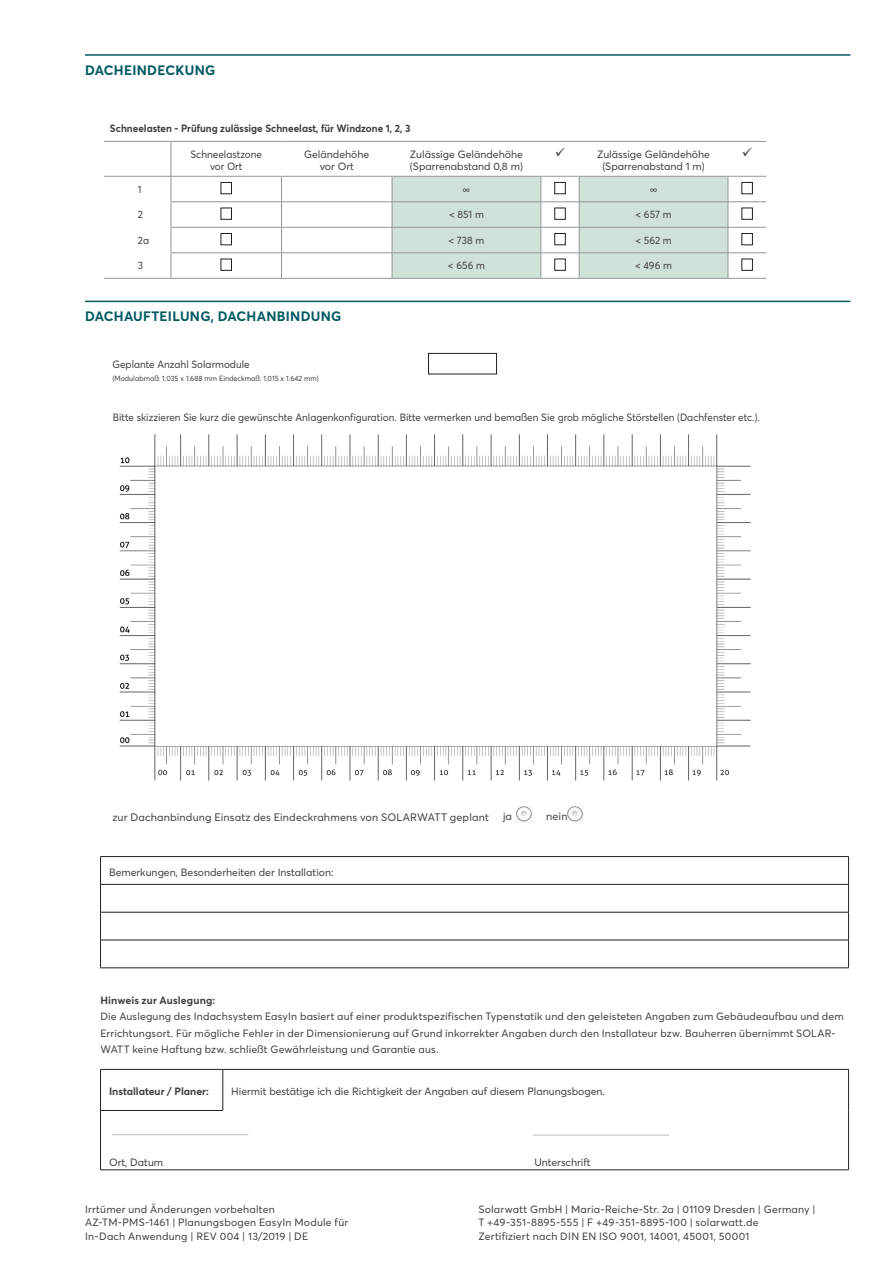
<style>
.page{position:relative;width:893px;height:1263px;background:#fff}
.page>*{position:absolute;margin:0;border:0;box-sizing:border-box;transform-origin:0 0}
.t1{font:700 13.5px "Averta";letter-spacing:.02em;color:#005962}
.t2{font:10.65px "Averta";letter-spacing:.015em;color:#3e3e3f}
.t3{font:10.5px/13.5px "Averta";letter-spacing:.01em;color:#3e3e3f}
.t4{font:10.5px/12.6px "Averta";letter-spacing:.01em;color:#3e3e3f;text-align:center;scale:.95 1}
.t5{font:700 10.5px "Averta";color:#3e3e3f;scale:.95 1}
.t6{font:700 10.5px "Averta";color:#3e3e3f}
.t7{font:7.5px "Averta";color:#3e3e3f;scale:.95 1}
</style>
<div class="page">
<hr style="left:85px;top:301px;width:765px;height:1px;background:#005962">
<hr style="left:85px;top:54px;width:765px;height:2px;background:#005962">
<hr style="left:171px;top:142px;width:1px;height:34px;background:#939598">
<hr style="left:104px;top:176px;width:67px;height:1px;background:#939598">
<hr style="left:171px;top:176px;width:110px;height:1px;background:#939598">
<hr style="left:281px;top:176px;width:111px;height:1px;background:#939598">
<hr style="left:728px;top:176px;width:38px;height:1px;background:#939598">
<hr style="left:171px;top:202px;width:110px;height:1px;background:#939598">
<hr style="left:281px;top:202px;width:111px;height:1px;background:#939598">
<hr style="left:728px;top:202px;width:38px;height:1px;background:#939598">
<hr style="left:171px;top:227px;width:110px;height:1px;background:#939598">
<hr style="left:281px;top:227px;width:111px;height:1px;background:#939598">
<hr style="left:728px;top:227px;width:38px;height:1px;background:#939598">
<hr style="left:171px;top:253px;width:110px;height:1px;background:#939598">
<svg style="left:171px;top:176px;width:1px;height:102px"></svg>
<hr style="left:281px;top:253px;width:111px;height:1px;background:#939598">
<svg style="left:281px;top:176px;width:1px;height:102px"></svg>
<hr style="left:728px;top:253px;width:38px;height:1px;background:#939598">
<svg style="left:392px;top:176px;width:337px;height:102px;background:#d0e0d7"></svg>
<hr style="left:104px;top:141px;width:67px;height:1px;background:#939598">
<hr style="left:171px;top:141px;width:110px;height:1px;background:#939598">
<hr style="left:281px;top:141px;width:111px;height:1px;background:#939598">
<hr style="left:392px;top:141px;width:149px;height:1px;background:#939598">
<hr style="left:541px;top:141px;width:38px;height:1px;background:#939598">
<hr style="left:579px;top:141px;width:149px;height:1px;background:#939598">
<hr style="left:728px;top:141px;width:38px;height:1px;background:#939598">
<hr style="left:104px;top:278px;width:67px;height:1px;background:#939598">
<hr style="left:171px;top:278px;width:110px;height:1px;background:#939598">
<hr style="left:281px;top:278px;width:111px;height:1px;background:#939598">
<hr style="left:392px;top:278px;width:149px;height:1px;background:#939598">
<hr style="left:541px;top:278px;width:38px;height:1px;background:#939598">
<hr style="left:579px;top:278px;width:149px;height:1px;background:#939598">
<hr style="left:728px;top:278px;width:38px;height:1px;background:#939598">
<div style="left:221px;top:182px;width:11px;height:12px;border:1px solid #231f20"></div>
<div style="left:555px;top:182px;width:10px;height:12px;border:1px solid #231f20"></div>
<div style="left:742px;top:182px;width:11px;height:12px;border:1px solid #231f20"></div>
<div style="left:221px;top:208px;width:11px;height:11px;border:1px solid #231f20"></div>
<div style="left:742px;top:208px;width:11px;height:11px;border:1px solid #231f20"></div>
<div style="left:221px;top:233px;width:11px;height:12px;border:1px solid #231f20"></div>
<div style="left:555px;top:233px;width:10px;height:12px;border:1px solid #231f20"></div>
<div style="left:742px;top:233px;width:11px;height:12px;border:1px solid #231f20"></div>
<div style="left:221px;top:259px;width:11px;height:12px;border:1px solid #231f20"></div>
<div style="left:742px;top:259px;width:11px;height:12px;border:1px solid #231f20"></div>
<svg style="left:428px;top:352px;width:70px;height:23px"></svg>
<div style="left:428px;top:353px;width:69px;height:21px;border:1px solid #231f20"></div>
<hr style="left:100px;top:856px;width:749px;height:1px;background:#231f20">
<hr style="left:100px;top:884px;width:749px;height:1px;background:#231f20">
<hr style="left:100px;top:912px;width:749px;height:1px;background:#231f20">
<hr style="left:100px;top:940px;width:749px;height:1px;background:#231f20">
<svg style="left:100px;top:857px;width:1px;height:110px"></svg>
<svg style="left:848px;top:857px;width:1px;height:110px"></svg>
<hr style="left:100px;top:967px;width:749px;height:1px;background:#231f20">
<hr style="left:100px;top:1069px;width:123px;height:1px;background:#231f20">
<hr style="left:223px;top:1069px;width:626px;height:1px;background:#231f20">
<hr style="left:848px;top:1069px;width:1px;height:41px;background:#231f20">
<hr style="left:100px;top:1111px;width:1px;height:58px;background:#231f20">
<hr style="left:848px;top:1110px;width:1px;height:59px;background:#231f20">
<hr style="left:100px;top:1169px;width:123px;height:1px;background:#231f20">
<hr style="left:223px;top:1169px;width:626px;height:1px;background:#231f20">
<hr style="left:100px;top:1069px;width:1px;height:41px;background:#231f20">
<hr style="left:223px;top:1069px;width:1px;height:41px;background:#231f20">
<hr style="left:100px;top:1110px;width:123px;height:1px;background:#231f20">
<hr style="left:112px;top:1134px;width:136px;height:1px;background:#bcbdc0">
<hr style="left:533px;top:1135px;width:136px;height:1px;background:#bcbdc0">
<img style="left:119px;top:434px;width:632px;height:347px">
<img style="left:516px;top:806px;width:16px;height:16px">
<img style="left:567px;top:806px;width:16px;height:16px">
<p class="t1" style="left:85px;top:60px;width:132px">DACHEINDECKUNG</p>
<p class="t5" style="left:110px;top:121px;width:318px">Schneelasten - Prüfung zulässige Schneelast, für Windzone 1, 2, 3</p>
<p class="t4" style="left:190px;top:147px;width:77px">Schneelastzone vor Ort</p>
<p class="t3" style="left:304px;top:147px;width:67px;line-height:12.6px;text-align:center">Geländehöhe vor Ort</p>
<p class="t3" style="left:410px;top:147px;width:115px;line-height:12.6px">Zulässige Geländehöhe (Sparrenabstand 0,8 m)</p>
<p class="t3" style="left:602px;top:147px;width:109px;line-height:12.6px;text-indent:-48px">✓ Zulässige Geländehöhe (Sparrenabstand 1 m)</p>
<p class="t4" style="left:138px;top:182px;width:5px">1</p>
<p class="t4" style="left:463px;top:182px;width:10px">∞</p>
<p class="t4" style="left:650px;top:182px;width:10px">∞</p>
<p class="t4" style="left:138px;top:208px;width:7px">2</p>
<p class="t4" style="left:449px;top:208px;width:38px">&lt; 851 m</p>
<p class="t4" style="left:635px;top:208px;width:40px">&lt; 657 m</p>
<p class="t4" style="left:138px;top:233px;width:13px">2a</p>
<p class="t4" style="left:449px;top:233px;width:39px">&lt; 738 m</p>
<p class="t4" style="left:635px;top:233px;width:40px">&lt; 562 m</p>
<p class="t4" style="left:138px;top:259px;width:7px">3</p>
<p class="t4" style="left:448px;top:259px;width:40px">&lt; 656 m</p>
<p class="t4" style="left:635px;top:259px;width:40px">&lt; 496 m</p>
<p class="t1" style="left:85px;top:307px;width:258px">DACHAUFTEILUNG, DACHANBINDUNG</p>
<p class="t4" style="left:112px;top:358px;width:146px">Geplante Anzahl Solarmodule</p>
<p class="t7" style="left:112px;top:373px;width:219px">(Modulabmaß: 1.035 x 1.688 mm Eindeckmaß: 1.015 x 1.642 mm)</p>
<p class="t4" style="left:113px;top:411px;width:683px">Bitte skizzieren Sie kurz die gewünschte Anlagenkonfiguration. Bitte vermerken und bemaßen Sie grob mögliche Störstellen (Dachfenster etc.).</p>
<p class="t2" style="left:112px;top:810px;width:378px">zur Dachanbindung Einsatz des Eindeckrahmens von SOLARWATT geplant</p>
<p class="t2" style="left:503px;top:809px;width:11px">ja</p>
<p class="t2" style="left:546px;top:809px;width:23px">nein</p>
<p class="t3" style="left:109px;top:865px;width:226px">Bemerkungen, Besonderheiten der Installation:</p>
<p class="t6" style="left:100px;top:992px;width:117px">Hinweis zur Auslegung:</p>
<p class="t3" style="left:100px;top:1008px;width:745px;line-height:16.5px">Die Auslegung des Indachsystem EasyIn basiert auf einer produktspezifischen Typenstatik und den geleisteten Angaben zum Gebäudeaufbau und dem<br>Errichtungsort. Für mögliche Fehler in der Dimensionierung auf Grund inkorrekter Angaben durch den Installateur bzw. Bauherren übernimmt SOLAR-<br>WATT keine Haftung bzw. schließt Gewährleistung und Garantie aus.</p>
<p class="t6" style="left:109px;top:1084px;width:102px">Installateur / Planer:</p>
<p class="t3" style="left:231px;top:1084px;width:375px">Hiermit bestätige ich die Richtigkeit der Angaben auf diesem Planungsbogen.</p>
<p class="t3" style="left:109px;top:1155px;width:56px">Ort, Datum</p>
<p class="t3" style="left:534px;top:1155px;width:58px">Unterschrift</p>
<p class="t3" style="left:85px;top:1202px;width:265px">Irrtümer und Änderungen vorbehalten<br>AZ-TM-PMS-1461 | Planungsbogen EasyIn Module für<br>In-Dach Anwendung | REV 004 | 13/2019 | DE</p>
<p class="t3" style="left:478px;top:1202px;width:339px">Solarwatt GmbH | Maria-Reiche-Str. 2a | 01109 Dresden | Germany |<br>T +49-351-8895-555 | F +49-351-8895-100 | solarwatt.de<br>Zertifiziert nach DIN EN ISO 9001, 14001, 45001, 50001</p>
</div>
